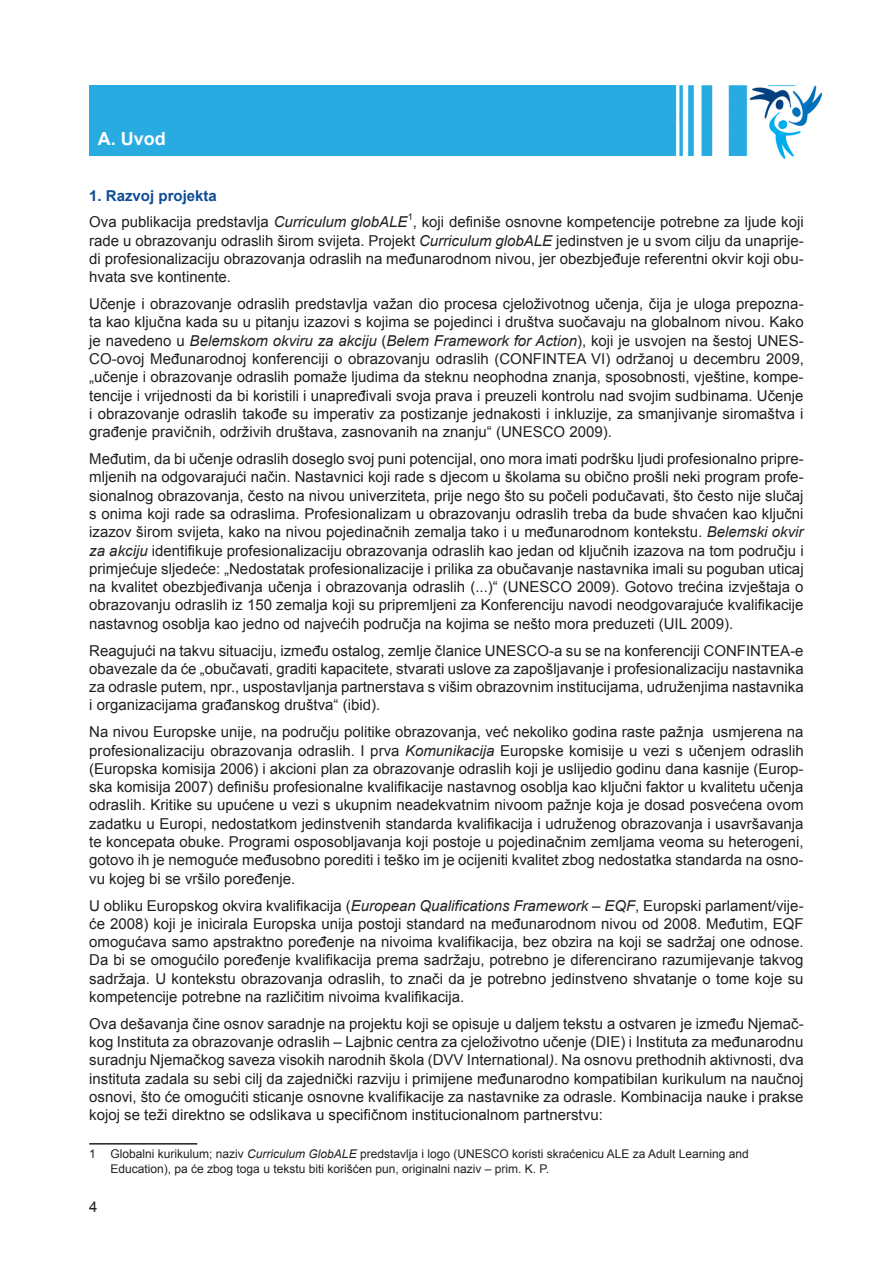
<style>
.page{position:relative;width:893px;height:1263px;background:#fff}
.page>*{position:absolute;margin:0;border:0;box-sizing:border-box;transform-origin:0 0}
.t1{font:700 18px "Arial";color:#fff}
.t2{font:15px/18.3px "Arial";color:#231f20;text-align:justify}
.t3{font:12px/14.4px "Arial";color:#231f20}
.t4{font:9.3px "Arial";color:#231f20}
.s1{font-weight:700;color:#0f4d96}
.s2{font-style:italic}
</style>
<div class="page">
<img style="left:89px;top:86px;width:733px;height:73px">
<hr style="left:89px;top:1143px;width:108px;height:1px;background:#231f20">
<p class="t1" style="left:98px;top:127px;width:70px">A. Uvod</p>
<p class="t2" style="left:89px;top:182px;width:716px;line-height:26.8px"><span class="s1">1. Razvoj projekta<br></span>Ova publikacija predstavlja <span class="s2">Curriculum globALE</span> , koji definiše osnovne kompetencije potrebne za ljude koji</p>
<p class="t4" style="left:408px;top:211px;width:7px">1</p>
<p class="t2" style="left:89px;top:231px;width:716px">rade u obrazovanju odraslih širom svijeta. Projekt <span class="s2">Curriculum globALE</span> jedinstven je u svom cilju da unaprije&shy;di profesionalizaciju obrazovanja odraslih na međunarodnom nivou, jer obezbjeđuje referentni okvir koji obu&shy;hvata sve kontinente.</p>
<p class="t2" style="left:89px;top:295px;width:716px">Učenje i obrazovanje odraslih predstavlja važan dio procesa cjeloživotnog učenja, čija je uloga prepozna&shy;ta kao ključna kada su u pitanju izazovi s kojima se pojedinci i društva suočavaju na globalnom nivou. Kako je navedeno u <span class="s2">Belemskom okviru za akciju</span> (<span class="s2">Belem Framework for Action</span>), koji je usvojen na šestoj UNES-CO-ovoj Međunarodnoj konferenciji o obrazovanju odraslih (CONFINTEA VI) održanoj u decembru 2009, „učenje i obrazovanje odraslih pomaže ljudima da steknu neophodna znanja, sposobnosti, vještine, kompe&shy;tencije i vrijednosti da bi koristili i unapređivali svoja prava i preuzeli kontrolu nad svojim sudbinama. Učenje i obrazovanje odraslih takođe su imperativ za postizanje jednakosti i inkluzije, za smanjivanje siromaštva i građenje pravičnih, održivih društava, zasnovanih na znanju“ (UNESCO 2009).</p>
<p class="t2" style="left:89px;top:450px;width:716px">Međutim, da bi učenje odraslih doseglo svoj puni potencijal, ono mora imati podršku ljudi profesionalno pripre&shy;mljenih na odgovarajući način. Nastavnici koji rade s djecom u školama su obično prošli neki program profe&shy;sionalnog obrazovanja, često na nivou univerziteta, prije nego što su počeli podučavati, što često nije slučaj s onima koji rade sa odraslima. Profesionalizam u obrazovanju odraslih treba da bude shvaćen kao ključni izazov širom svijeta, kako na nivou pojedinačnih zemalja tako i u međunarodnom kontekstu. <span class="s2">Belemski okvir za akciju</span> identifikuje profesionalizaciju obrazovanja odraslih kao jedan od ključnih izazova na tom području i primjećuje sljedeće: „Nedostatak profesionalizacije i prilika za obučavanje nastavnika imali su poguban uticaj na kvalitet obezbjeđivanja učenja i obrazovanja odraslih (...)“ (UNESCO 2009). Gotovo trećina izvještaja o obrazovanju odraslih iz 150 zemalja koji su pripremljeni za Konferenciju navodi neodgovarajuće kvalifikacije nastavnog osoblja kao jedno od najvećih područja na kojima se nešto mora preduzeti (UIL 2009).</p>
<p class="t2" style="left:89px;top:641px;width:716px">Reagujući na takvu situaciju, između ostalog, zemlje članice UNESCO-a su se na konferenciji CONFINTEA-e obavezale da će „obučavati, graditi kapacitete, stvarati uslove za zapošljavanje i profesionalizaciju nastavnika za odrasle putem, npr., uspostavljanja partnerstava s višim obrazovnim institucijama, udruženjima nastavnika i organizacijama građanskog društva“ (ibid).</p>
<p class="t2" style="left:89px;top:723px;width:716px">Na nivou Europske unije, na području politike obrazovanja, već nekoliko godina raste pažnja usmjerena na profesionalizaciju obrazovanja odraslih. I prva <span class="s2">Komunikacija</span> Europske komisije u vezi s učenjem odraslih (Europska komisija 2006) i akcioni plan za obrazovanje odraslih koji je uslijedio godinu dana kasnije (Europ&shy;ska komisija 2007) definišu profesionalne kvalifikacije nastavnog osoblja kao ključni faktor u kvalitetu učenja odraslih. Kritike su upućene u vezi s ukupnim neadekvatnim nivoom pažnje koja je dosad posvećena ovom zadatku u Europi, nedostatkom jedinstvenih standarda kvalifikacija i udruženog obrazovanja i usavršavanja te koncepata obuke. Programi osposobljavanja koji postoje u pojedinačnim zemljama veoma su heterogeni, gotovo ih je nemoguće međusobno porediti i teško im je ocijeniti kvalitet zbog nedostatka standarda na osno&shy;vu kojeg bi se vršilo poređenje.</p>
<p class="t2" style="left:89px;top:896px;width:716px">U obliku Europskog okvira kvalifikacija (<span class="s2">European Qualifications Framework – EQF</span>, Europski parlament/vije&shy;će 2008) koji je inicirala Europska unija postoji standard na međunarodnom nivou od 2008. Međutim, EQF omogućava samo apstraktno poređenje na nivoima kvalifikacija, bez obzira na koji se sadržaj one odnose.<br>Da bi se omogućilo poređenje kvalifikacija prema sadržaju, potrebno je diferencirano razumijevanje takvog sadržaja. U kontekstu obrazovanja odraslih, to znači da je potrebno jedinstveno shvatanje o tome koje su kompetencije potrebne na različitim nivoima kvalifikacija.</p>
<p class="t2" style="left:89px;top:1014px;width:716px">Ova dešavanja čine osnov saradnje na projektu koji se opisuje u daljem tekstu a ostvaren je između Njemač&shy;kog Instituta za obrazovanje odraslih – Lajbnic centra za cjeloživotno učenje (DIE) i Instituta za međunarodnu suradnju Njemačkog saveza visokih narodnih škola (DVV International<span class="s2">)</span>. Na osnovu prethodnih aktivnosti, dva instituta zadala su sebi cilj da zajednički razviju i primijene međunarodno kompatibilan kurikulum na naučnoj osnovi, što će omogućiti sticanje osnovne kvalifikacije za nastavnike za odrasle. Kombinacija nauke i prakse kojoj se teži direktno se odslikava u specifičnom institucionalnom partnerstvu:</p>
<p class="t3" style="left:111px;top:1147px;width:640px;text-indent:-21px">1 Globalni kurikulum; naziv <span class="s2">Curriculum GlobALE</span> predstavlja i logo (UNESCO koristi skraćenicu ALE za Adult Learning and<br>Education), pa će zbog toga u tekstu biti korišćen pun, originalni naziv – prim. K. P.</p>
<p class="t2" style="left:89px;top:1198px;width:10px">4</p>
</div>
